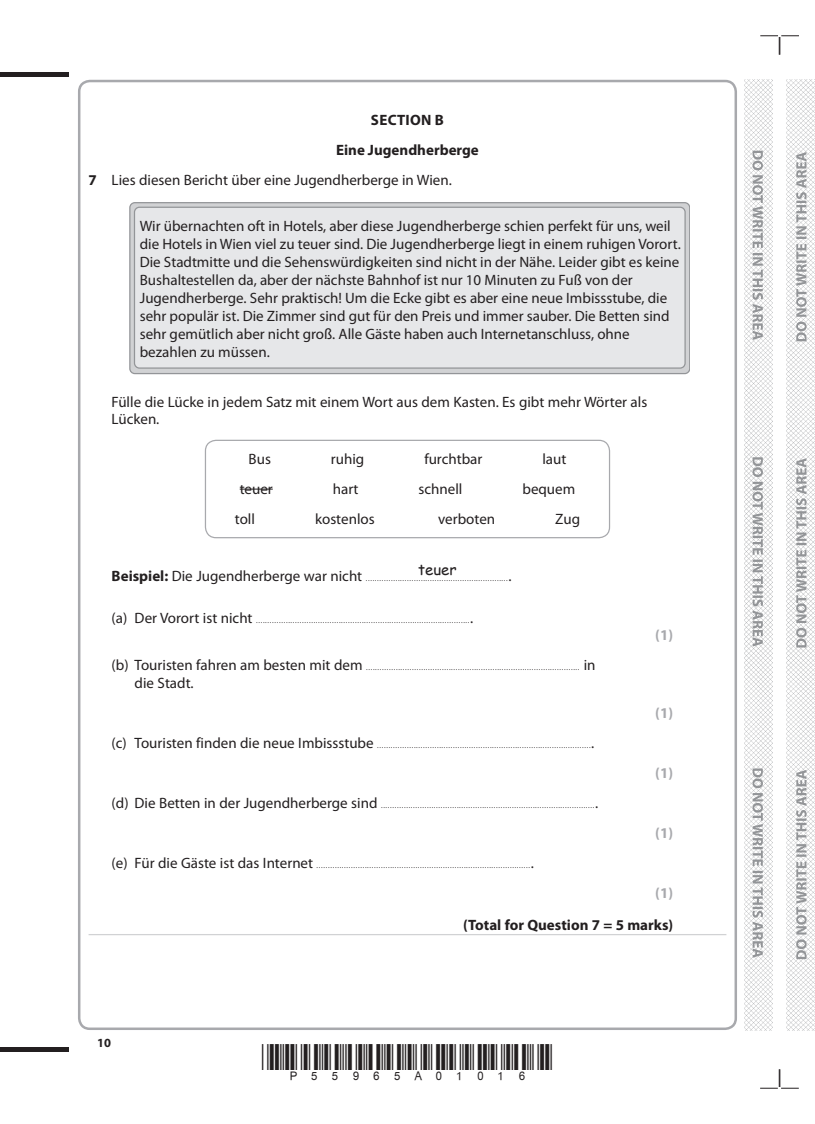
<style>
.page{position:relative;width:815px;height:1124px;background:#fff}
.page>*{position:absolute;margin:0;border:0;box-sizing:border-box;transform-origin:0 0}
.t1{font:15px/18px "Myriad Pro";color:#231f20}
.t2{font:700 15px "Myriad Pro";color:#231f20}
.t3{font:700 15px "Myriad Pro";color:#a8a9ad}
.t4{font:700 15px "Myriad Pro";letter-spacing:.02em;color:#231f20}
.t5{font:15px "Comic Sans MS";color:#231f20}
.t6{font:700 12.5px "Myriad Pro";color:#231f20}
.t7{font:7.5px "Myriad Pro";color:#231f20}
.s1{font-weight:700}
.s2{font-weight:700;font-size:15px}
.s3{font-size:15px}
</style>
<div class="page">
<img style="left:787px;top:80px;width:28px;height:949px">
<div style="left:0;top:72px;width:69px;height:5px;background:#231f20"></div>
<hr style="left:0;top:1047px;width:69px;height:4px;background:#231f20">
<svg style="left:760px;top:35px;width:39px;height:20px"></svg>
<svg style="left:760px;top:1069px;width:39px;height:19px"></svg>
<img style="left:744px;top:80px;width:28px;height:949px">
<svg style="left:752px;top:151px;width:11px;height:806px"></svg>
<svg style="left:796px;top:152px;width:11px;height:806px"></svg>
<hr style="left:89px;top:933px;width:637px;height:2px;background:#d1d2d4">
<div style="left:130px;top:203px;width:560px;height:170px;background:#d1d2d4;border-radius:5px"></div>
<div style="left:129px;top:202px;width:561px;height:172px;border:1px solid #939598;border-radius:5px"></div>
<div style="left:134px;top:207px;width:551px;height:161px;background:#e6e7e9;border-radius:5px"></div>
<div style="left:134px;top:206px;width:552px;height:162px;border:1px solid #939598;border-radius:5px"></div>
<hr style="left:240px;top:488px;width:33px;height:1px;background:#231f20">
<div style="left:205px;top:439px;width:405px;height:99px;border:1px solid #a8a9ad;border-radius:11px"></div>
<h1 class="t4" style="left:371px;top:111px;width:75px">SECTION B</h1>
<h1 class="t2" style="left:336px;top:141px;width:144px">Eine Jugendherberge</h1>
<h1 class="t1" style="left:89px;top:171px;width:365px"><span class="s1">7</span> Lies diesen Bericht über eine Jugendherberge in Wien.</h1>
<p class="t1" style="left:140px;top:217px;width:543px">Wir übernachten oft in Hotels, aber diese Jugendherberge schien perfekt für uns, weil die Hotels in Wien viel zu teuer sind. Die Jugendherberge liegt in einem ruhigen Vorort.<br>Die Stadtmitte und die Sehenswürdigkeiten sind nicht in der Nähe. Leider gibt es keine Bushaltestellen da, aber der nächste Bahnhof ist nur 10 Minuten zu Fuß von der Jugendherberge. Sehr praktisch! Um die Ecke gibt es aber eine neue Imbissstube, die sehr populär ist. Die Zimmer sind gut für den Preis und immer sauber. Die Betten sind sehr gemütlich aber nicht groß. Alle Gäste haben auch Internetanschluss, ohne bezahlen zu müssen.</p>
<h1 class="t1" style="left:112px;top:393px;width:537px;line-height:17.5px">Fülle die Lücke in jedem Satz mit einem Wort aus dem Kasten. Es gibt mehr Wörter als<br>Lücken.</h1>
<h1 class="t1" style="left:249px;top:450px;width:24px">Bus</h1>
<h1 class="t1" style="left:331px;top:450px;width:35px">ruhig</h1>
<h1 class="t1" style="left:424px;top:450px;width:60px">furchtbar</h1>
<h1 class="t1" style="left:542px;top:450px;width:26px">laut</h1>
<h1 class="t1" style="left:240px;top:480px;width:35px">teuer</h1>
<h1 class="t1" style="left:333px;top:480px;width:27px">hart</h1>
<h1 class="t1" style="left:419px;top:480px;width:45px">schnell</h1>
<h1 class="t1" style="left:522px;top:480px;width:54px">bequem</h1>
<h1 class="t1" style="left:235px;top:510px;width:22px">toll</h1>
<h1 class="t1" style="left:315px;top:510px;width:61px">kostenlos</h1>
<h1 class="t1" style="left:438px;top:510px;width:59px">verboten</h1>
<h1 class="t1" style="left:555px;top:510px;width:26px">Zug</h1>
<h1 class="t5" style="left:418px;top:558px;width:40px">teuer</h1>
<p class="t7" style="left:112px;top:574px;width:402px"><span class="s2">Beispiel:</span> <span class="s3">Die Jugendherberge war nicht</span> ..............................................................<span class="s3">.</span></p>
<p class="t7" style="left:112px;top:616px;width:363px"><span class="s3">(a) Der Vorort ist nicht</span> .............................................................................................<span class="s3">.</span></p>
<p class="t7" style="left:112px;top:663px;width:485px"><span class="s3">(b) Touristen fahren am besten mit dem</span> ............................................................................................. <span class="s3">in</span></p>
<h1 class="t1" style="left:135px;top:674px;width:61px">die Stadt.</h1>
<p class="t7" style="left:112px;top:741px;width:484px"><span class="s3">(c) Touristen finden die neue Imbissstube</span> .............................................................................................<span class="s3">.</span></p>
<p class="t7" style="left:112px;top:801px;width:488px"><span class="s3">(d) Die Betten in der Jugendherberge sind</span> .............................................................................................<span class="s3">.</span></p>
<p class="t7" style="left:112px;top:861px;width:424px"><span class="s3">(e) Für die Gäste ist das Internet</span> .............................................................................................<span class="s3">.</span></p>
<h1 class="t3" style="left:655px;top:627px;width:20px">(1)</h1>
<h1 class="t3" style="left:655px;top:704px;width:20px">(1)</h1>
<h1 class="t3" style="left:655px;top:764px;width:20px">(1)</h1>
<h1 class="t3" style="left:655px;top:824px;width:20px">(1)</h1>
<h2 class="t6" style="left:97px;top:1035px;width:15px">10</h2>
<h1 class="t3" style="left:655px;top:884px;width:20px">(1)</h1>
<h1 class="t2" style="left:463px;top:916px;width:212px">(Total for Question 7 = 5 marks)</h1>
</div>
